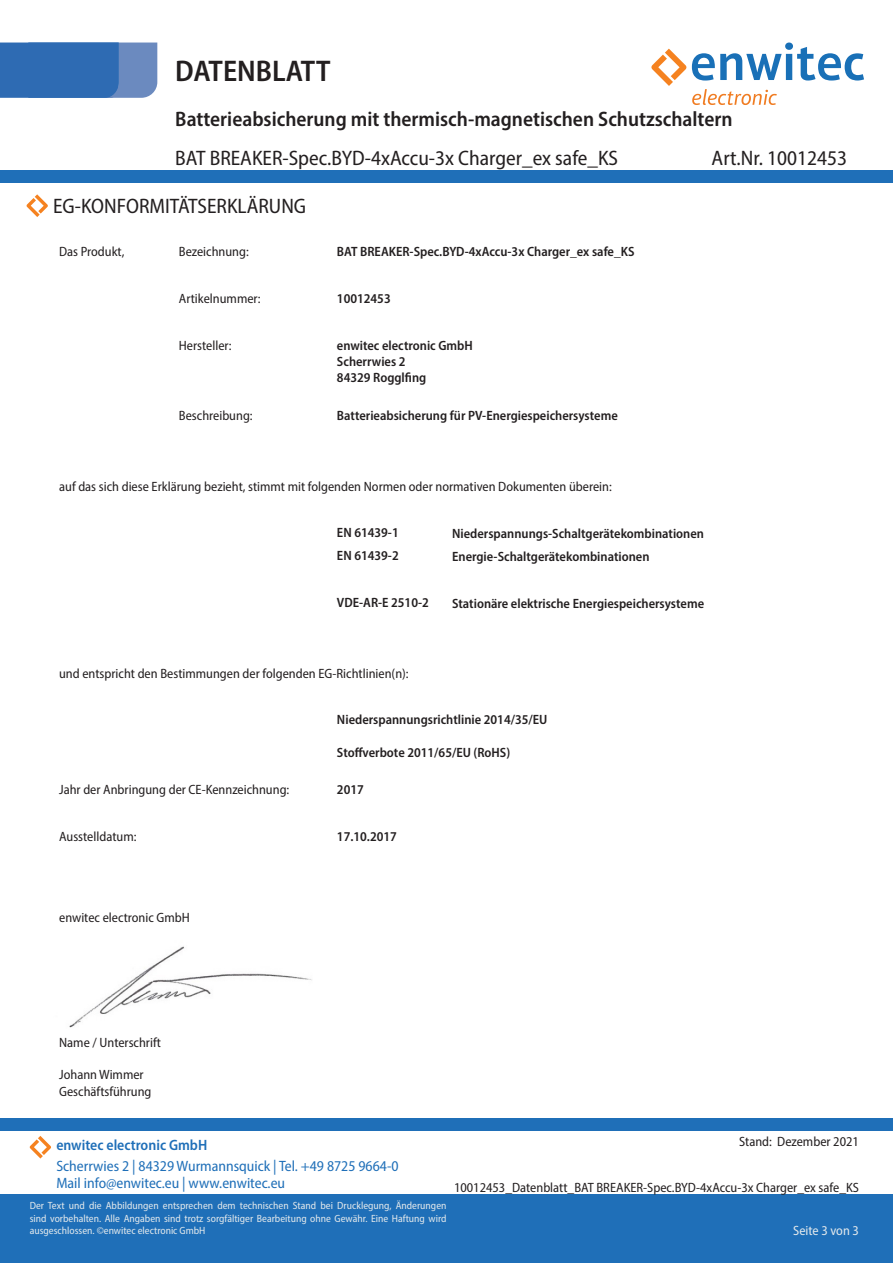
<style>
.page{position:relative;width:893px;height:1263px;background:#fff}
.page>*{position:absolute;margin:0;border:0;box-sizing:border-box;transform-origin:0 0}
.t1{font:600 semi-condensed 30px "Myriad Pro";color:#231f20}
.t2{font:semi-condensed 21px "Myriad Pro";color:#231f20}
.t3{font:600 semi-condensed 21px "Myriad Pro";color:#231f20}
.t4{font:semi-condensed 15px/16.5px "Myriad Pro";color:#1f6fb8}
.t5{font:600 semi-condensed 15px "Myriad Pro";color:#1f6fb8}
.t6{font:semi-condensed 13.5px "Myriad Pro";color:#231f20}
.t7{font:600 semi-condensed 13.5px "Myriad Pro";color:#231f20}
.t8{font:semi-condensed 13.5px "Myriad Pro";color:#e3e9ec}
.t9{font:semi-condensed 10.5px/12.6px "Myriad Pro";color:#e3e9ec;text-align:justify}
</style>
<div class="page">
<div style="left:0;top:1195px;width:893px;height:68px;background:#1f6fb8"></div>
<svg style="left:692px;top:89px;width:85px;height:16px"></svg>
<svg style="left:692px;top:43px;width:172px;height:38px"></svg>
<svg style="left:651px;top:49px;width:35px;height:37px"></svg>
<div style="left:0;top:170px;width:893px;height:13px;background:#1f6fb8"></div>
<svg style="left:30px;top:1136px;width:21px;height:22px"></svg>
<div style="left:0;top:1118px;width:893px;height:12px;background:#1f6fb8"></div>
<svg style="left:0;top:43px;width:157px;height:55px;background:#3e73b6"></svg>
<svg style="left:27px;top:194px;width:21px;height:23px"></svg>
<img style="left:69px;top:946px;width:243px;height:82px">
<h1 class="t1" style="left:175px;top:53px;width:157px">DATENBLATT</h1>
<h2 class="t3" style="left:175px;top:106px;width:559px">Batterieabsicherung mit thermisch-magnetischen Schutzschaltern</h2>
<h2 class="t2" style="left:175px;top:145px;width:444px">BAT BREAKER-Spec.BYD-4xAccu-3x Charger_ex safe_KS</h2>
<h2 class="t2" style="left:712px;top:145px;width:137px">Art.Nr. 10012453</h2>
<p class="t2" style="left:53px;top:193px;width:255px">EG-KONFORMITÄTSERKLÄRUNG</p>
<p class="t6" style="left:59px;top:244px;width:67px">Das Produkt,</p>
<p class="t6" style="left:179px;top:244px;width:71px">Bezeichnung:</p>
<p class="t7" style="left:337px;top:243px;width:299px">BAT BREAKER-Spec.BYD-4xAccu-3x Charger_ex safe_KS</p>
<p class="t6" style="left:179px;top:290px;width:83px">Artikelnummer:</p>
<p class="t7" style="left:337px;top:290px;width:55px">10012453</p>
<p class="t6" style="left:179px;top:337px;width:54px">Hersteller:</p>
<p class="t7" style="left:337px;top:337px;width:137px">enwitec electronic GmbH</p>
<p class="t7" style="left:337px;top:353px;width:70px">Scherrwies 2</p>
<p class="t7" style="left:337px;top:369px;width:91px">84329 Rogglfing</p>
<p class="t6" style="left:179px;top:407px;width:75px">Beschreibung:</p>
<p class="t7" style="left:337px;top:407px;width:282px">Batterieabsicherung für PV-Energiespeichersysteme</p>
<p class="t6" style="left:59px;top:478px;width:554px">auf das sich diese Erklärung bezieht, stimmt mit folgenden Normen oder normativen Dokumenten überein:</p>
<p class="t7" style="left:337px;top:524px;width:63px">EN 61439-1</p>
<p class="t7" style="left:452px;top:525px;width:253px">Niederspannungs-Schaltgerätekombinationen</p>
<p class="t7" style="left:337px;top:547px;width:63px">EN 61439-2</p>
<p class="t7" style="left:452px;top:548px;width:199px">Energie-Schaltgerätekombinationen</p>
<p class="t7" style="left:337px;top:594px;width:93px">VDE-AR-E 2510-2</p>
<p class="t7" style="left:452px;top:595px;width:254px">Stationäre elektrische Energiespeichersysteme</p>
<p class="t6" style="left:59px;top:665px;width:351px">und entspricht den Bestimmungen der folgenden EG-Richtlinien(n):</p>
<p class="t7" style="left:337px;top:711px;width:212px">Niederspannungsrichtlinie 2014/35/EU</p>
<p class="t7" style="left:337px;top:743px;width:175px">Stoffverbote 2011/65/EU (RoHS)</p>
<p class="t6" style="left:59px;top:781px;width:232px">Jahr der Anbringung der CE-Kennzeichnung:</p>
<p class="t7" style="left:337px;top:781px;width:28px">2017</p>
<p class="t6" style="left:59px;top:828px;width:79px">Ausstelldatum:</p>
<p class="t7" style="left:337px;top:828px;width:61px">17.10.2017</p>
<p class="t6" style="left:59px;top:909px;width:132px">enwitec electronic GmbH</p>
<p class="t6" style="left:59px;top:1034px;width:103px">Name / Unterschrift</p>
<p class="t6" style="left:59px;top:1067px;width:86px">Johann Wimmer</p>
<p class="t6" style="left:59px;top:1083px;width:94px">Geschäftsführung</p>
<p class="t5" style="left:56px;top:1136px;width:152px">enwitec electronic GmbH</p>
<p class="t4" style="left:56px;top:1158px;width:344px">Scherrwies 2 | 84329 Wurmannsquick | Tel. +49 8725 9664-0<br>Mail info@enwitec.eu | www.enwitec.eu</p>
<p class="t9" style="left:30px;top:1199px;width:418px">Der Text und die Abbildungen entsprechen dem technischen Stand bei Drucklegung, Änderungen sind vorbehalten. Alle Angaben sind trotz sorgfältiger Bearbeitung ohne Gewähr. Eine Haftung wird ausgeschlossen. ©enwitec electronic GmbH</p>
<p class="t6" style="left:739px;top:1133px;width:121px">Stand: Dezember 2021</p>
<p class="t6" style="left:454px;top:1179px;width:406px">10012453_Datenblatt_BAT BREAKER-Spec.BYD-4xAccu-3x Charger_ex safe_KS</p>
<p class="t8" style="left:793px;top:1222px;width:67px">Seite 3 von 3</p>
</div>
